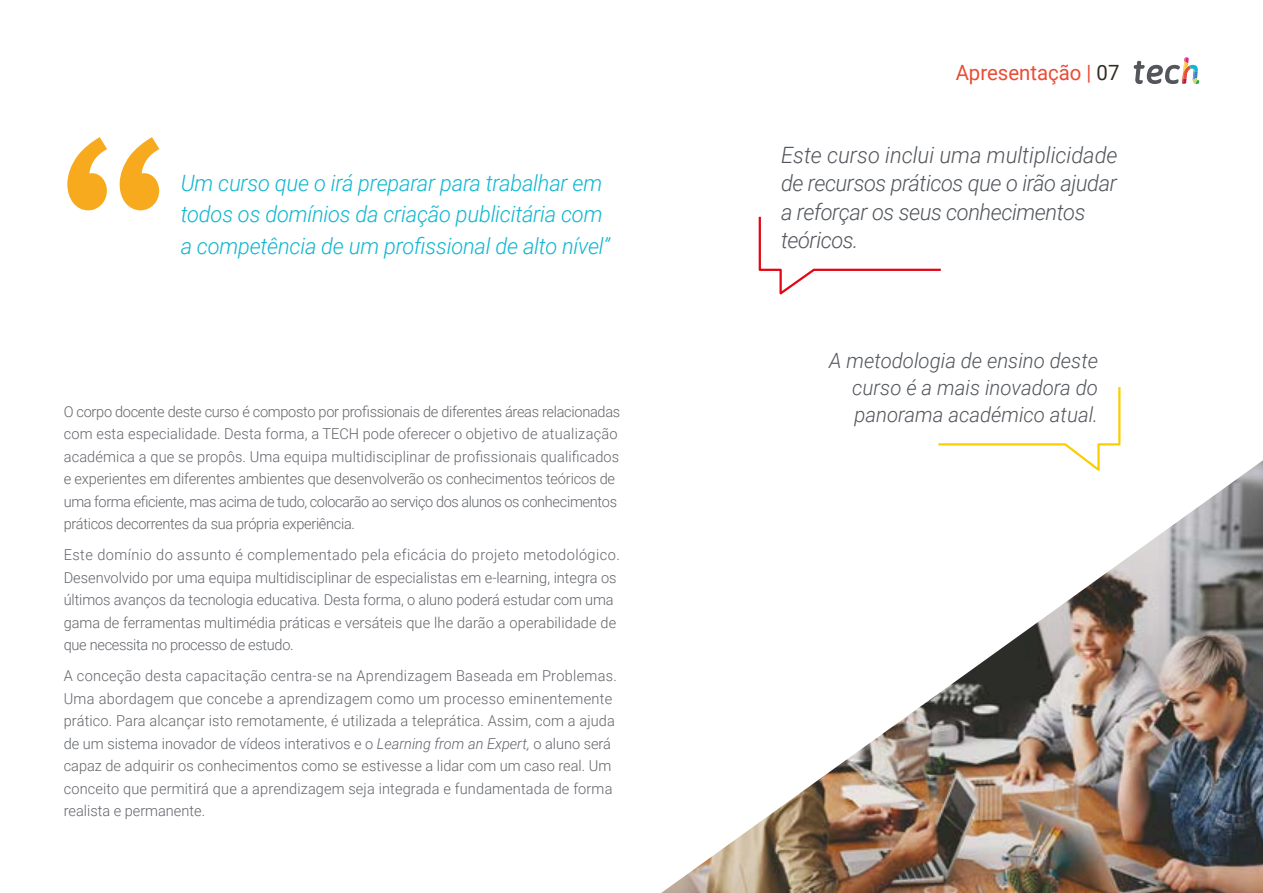
<style>
.page{position:relative;width:1263px;height:893px;background:#fff}
.page>*{position:absolute;margin:0;border:0;box-sizing:border-box;transform-origin:0 0}
.t1{font:italic 300 22.5px/31.5px "Roboto";letter-spacing:-.01em;color:#0fb6cf}
.t2{font:italic 300 22.5px/28.5px "Roboto";letter-spacing:-.02em;color:#52555b}
.t3{font:italic 300 21px/27px "Roboto";color:#52555b;text-align:justify}
.t4{font:21px "Roboto";color:#e94d35}
.t5{font:300 15px/22.5px "Roboto";color:#61646a}
.s1{font-style:italic}
.s2{color:#312e20}
</style>
<div class="page">
<svg style="left:67px;top:137px;width:92px;height:73px"></svg>
<img style="left:661px;top:460px;width:602px;height:433px">
<svg style="left:1134px;top:57px;width:65px;height:27px"></svg>
<svg style="left:758px;top:216px;width:183px;height:79px"></svg>
<svg style="left:936px;top:387px;width:186px;height:87px"></svg>
<h1 class="t1" style="left:181px;top:166px;width:431px">Um curso que o irá preparar para trabalhar em todos os domínios da criação publicitária com a competência de um profissional de alto nível”</h1>
<p class="t5" style="left:64px;top:400px;width:558px">O corpo docente deste curso é composto por profissionais de diferentes áreas relacionadas com esta especialidade. Desta forma, a TECH pode oferecer o objetivo de atualização académica a que se propôs. Uma equipa multidisciplinar de profissionais qualificados e experientes em diferentes ambientes que desenvolverão os conhecimentos teóricos de uma forma eficiente, mas acima de tudo, colocarão ao serviço dos alunos os conhecimentos práticos decorrentes da sua própria experiência.</p>
<p class="t5" style="left:64px;top:543px;width:557px">Este domínio do assunto é complementado pela eficácia do projeto metodológico.<br>Desenvolvido por uma equipa multidisciplinar de especialistas em e-learning, integra os últimos avanços da tecnologia educativa. Desta forma, o aluno poderá estudar com uma gama de ferramentas multimédia práticas e versáteis que lhe darão a operabilidade de que necessita no processo de estudo.</p>
<p class="t5" style="left:64px;top:664px;width:555px">A conceção desta capacitação centra-se na Aprendizagem Baseada em Problemas.<br>Uma abordagem que concebe a aprendizagem como um processo eminentemente prático. Para alcançar isto remotamente, é utilizada a teleprática. Assim, com a ajuda de um sistema inovador de vídeos interativos e o <span class="s1">Learning from an Expert,</span> o aluno será capaz de adquirir os conhecimentos como se estivesse a lidar com um caso real. Um conceito que permitirá que a aprendizagem seja integrada e fundamentada de forma realista e permanente.</p>
<h2 class="t4" style="left:956px;top:57px;width:165px">Apresentação | <span class="s2">07</span></h2>
<h1 class="t2" style="left:781px;top:140px;width:338px">Este curso inclui uma multiplicidade de recursos práticos que o irão ajudar a reforçar os seus conhecimentos teóricos.</h1>
<h2 class="t3" style="left:852px;top:346px;width:247px;text-indent:-23px">A metodologia de ensino deste curso é a mais inovadora do panorama académico atual.</h2>
</div>
